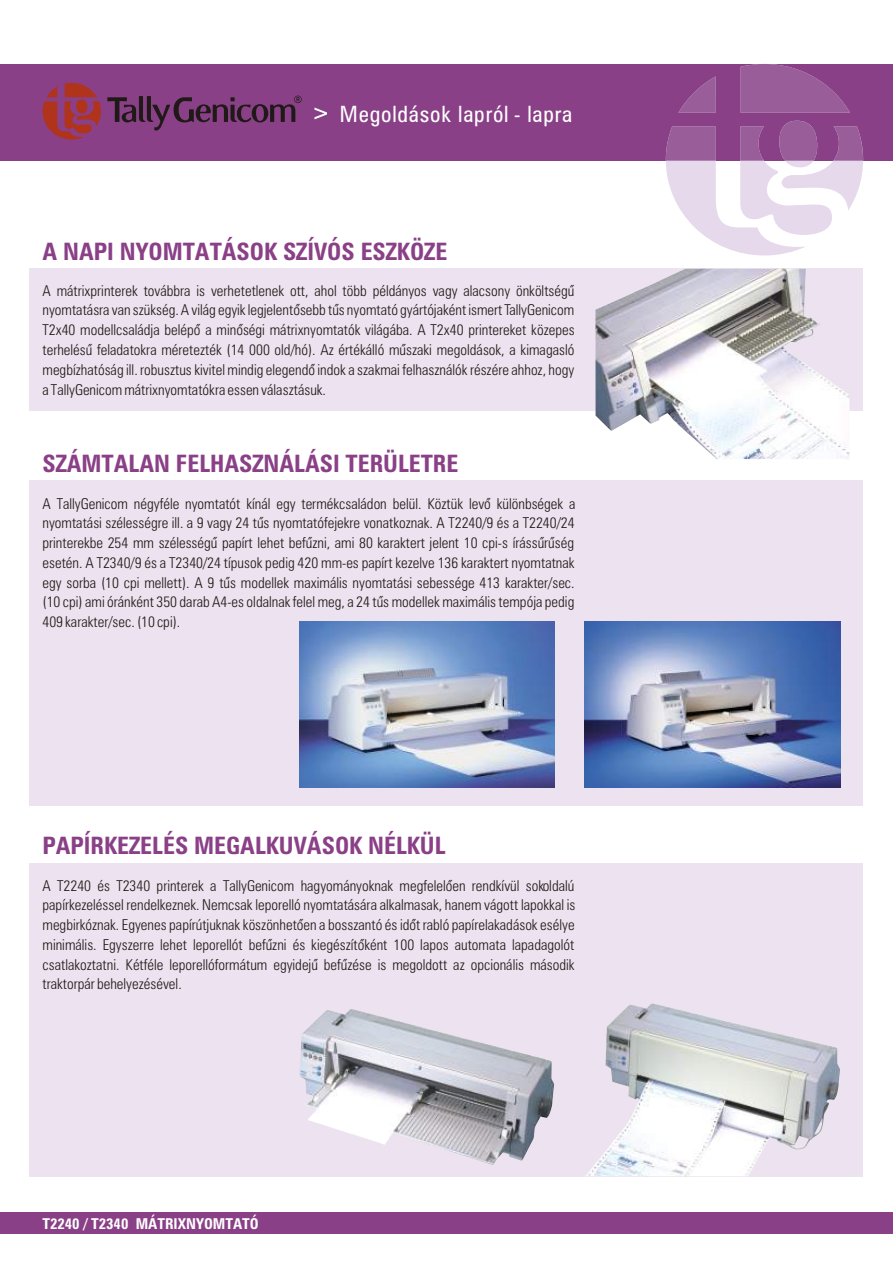
<style>
.page{position:relative;width:894px;height:1263px;background:#fff}
.page>*{position:absolute;margin:0;border:0;box-sizing:border-box;transform-origin:0 0}
.t1{font:24px "Zurich Condensed HU Bold";color:#8a4087}
.t2{font:22.5px "Zurich Condensed HU Normal";letter-spacing:.035em;color:#fff}
.t3{font:15px/19.8px "Zurich Light Condensed HU Normal";color:#1f1a17;text-align:justify}
.t4{font:15px "Zurich Condensed HU Bold";color:#fff}
</style>
<div class="page">
<div style="left:0;top:64px;width:893px;height:97px;background:#8a4087"></div>
<div style="left:0;top:1212px;width:893px;height:21px;background:#8a4087"></div>
<div style="left:30px;top:268px;width:833px;height:143px;background:#ede3f0"></div>
<div style="left:30px;top:481px;width:833px;height:325px;background:#ede3f0"></div>
<div style="left:30px;top:863px;width:833px;height:313px;background:#ede3f0"></div>
<svg style="left:43px;top:83px;width:58px;height:57px"></svg>
<svg style="left:107px;top:96px;width:195px;height:35px"></svg>
<svg style="left:315px;top:108px;width:12px;height:11px"></svg>
<svg style="left:666px;top:64px;width:198px;height:192px"></svg>
<img style="left:299px;top:621px;width:255px;height:167px">
<img style="left:585px;top:621px;width:255px;height:167px">
<img style="left:305px;top:1051px;width:249px;height:114px">
<img style="left:586px;top:1004px;width:253px;height:172px">
<img style="left:595px;top:269px;width:218px;height:190px">
<h2 class="t2" style="left:340px;top:105px;width:234px">Megoldások lapról - lapra</h2>
<h1 class="t1" style="left:43px;top:242px;width:406px">A NAPI NYOMTATÁSOK SZÍVÓS ESZKÖZE</h1>
<p class="t3" style="left:43px;top:282px;width:534px">A mátrixprinterek továbbra is verhetetlenek ott, ahol több példányos vagy alacsony önköltségû nyomtatásra van szükség. A világ egyik legjelentõsebb tûs nyomtató gyártójaként ismert TallyGenicom T2x40 modellcsaládja belépõ a minõségi mátrixnyomtatók világába. A T2x40 printereket közepes terhelésû feladatokra méretezték (14 000 old/hó). Az értékálló mûszaki megoldások, a kimagasló megbízhatóság ill. robusztus kivitel mindig elegendõ indok a szakmai felhasználók részére ahhoz, hogy a TallyGenicom mátrixnyomtatókra essen választásuk.</p>
<h1 class="t1" style="left:43px;top:454px;width:417px">SZÁMTALAN FELHASZNÁLÁSI TERÜLETRE</h1>
<p class="t3" style="left:43px;top:495px;width:535px">A TallyGenicom négyféle nyomtatót kínál egy termékcsaládon belül. Köztük levõ különbségek a nyomtatási szélességre ill. a 9 vagy 24 tûs nyomtatófejekre vonatkoznak. A T2240/9 és a T2240/24 printerekbe 254 mm szélességû papírt lehet befûzni, ami 80 karaktert jelent 10 cpi-s írássûrûség esetén. A T2340/9 és a T2340/24 típusok pedig 420 mm-es papírt kezelve 136 karaktert nyomtatnak egy sorba (10 cpi mellett). A 9 tûs modellek maximális nyomtatási sebessége 413 karakter/sec. (10 cpi) ami óránként 350 darab A4-es oldalnak felel meg, a 24 tûs modellek maximális tempója pedig 409 karakter/sec. (10 cpi).</p>
<h1 class="t1" style="left:43px;top:836px;width:405px">PAPÍRKEZELÉS MEGALKUVÁSOK NÉLKÜL</h1>
<p class="t3" style="left:43px;top:877px;width:535px">A T2240 és T2340 printerek a TallyGenicom hagyományoknak megfelelõen rendkívül sokoldalú papírkezeléssel rendelkeznek. Nemcsak leporelló nyomtatására alkalmasak, hanem vágott lapokkal is megbirkóznak. Egyenes papírútjuknak köszönhetõen a bosszantó és idõt rabló papírelakadások esélye minimális. Egyszerre lehet leporellót befûzni és kiegészítõként 100 lapos automata lapadagolót csatlakoztatni. Kétféle leporellóformátum egyidejû befûzése is megoldott az opcionális második traktorpár behelyezésével.</p>
<p class="t4" style="left:43px;top:1217px;width:218px">T2240 / T2340 MÁTRIXNYOMTATÓ</p>
</div>
